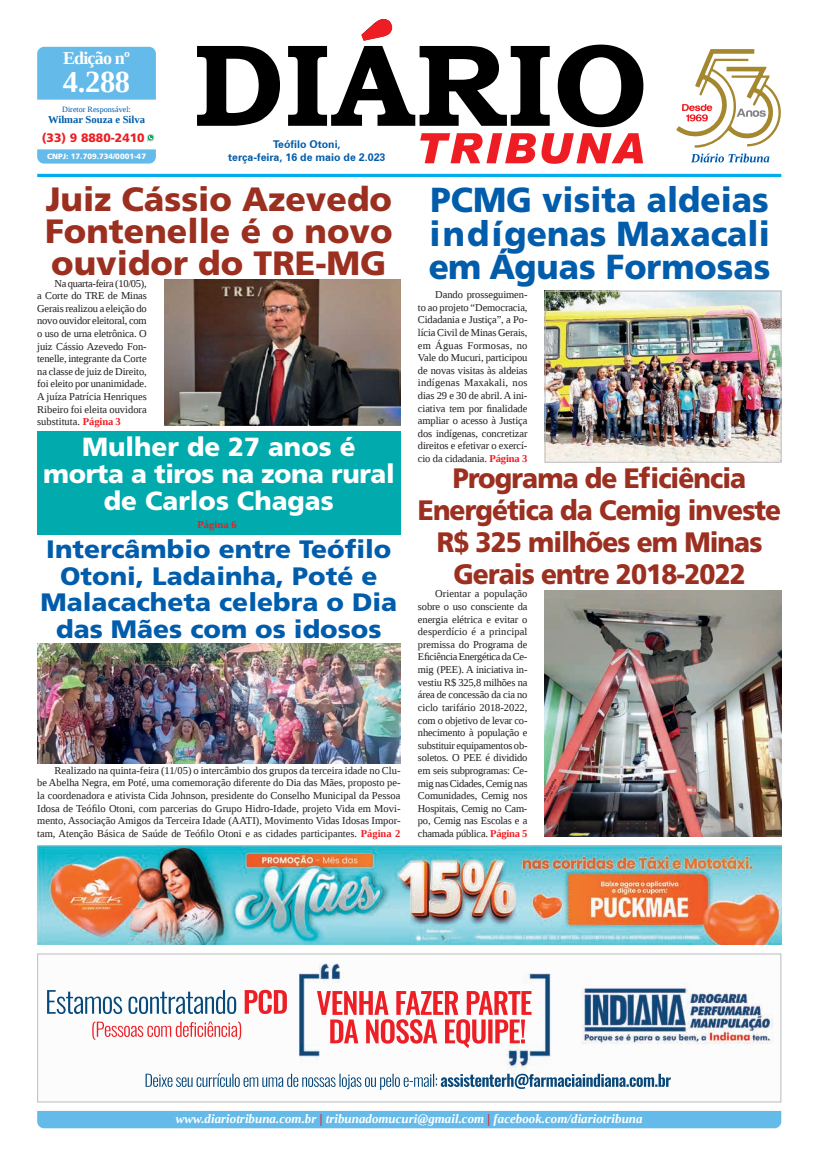
<style>
.page{position:relative;width:821px;height:1166px;background:#fff}
.page>*{position:absolute;margin:0;border:0;box-sizing:border-box;transform-origin:0 0}
.t1{font:900 34.74px/33.4px "Frutiger LT Std";color:#015dab;text-align:justify;scale:.96 1}
.t2{font:900 33.69px/31.9px "Frutiger LT Std";color:#9b2f20;text-align:justify}
.t3{font:700 30.45px "Liberation Serif";color:#fff}
.t4{font:900 28.09px/31.8px "Frutiger LT Std";letter-spacing:-.035em;color:#9b2f20;text-align:center;scale:.93 1}
.t5{font:900 26.25px/26.9px "Frutiger LT Std";color:#fff;text-align:center}
.t6{font:900 25.2px/26.4px "Frutiger LT Std";color:#015dab;text-align:center;scale:1.04 1}
.t7{font:700 18.03px "Liberation Serif";letter-spacing:-.045em;color:#fff}
.t8{font:italic 700 12.95px "Liberation Serif";color:#fff}
.t9{font:900 12.16px "Frutiger LT Std";color:#ee1d23}
.t10{font:700 10.67px/12.6px "Zurich BT";color:#015dab;text-align:center}
.t11{font:700 10.59px "Liberation Serif";color:#015dab}
.t12{font:700 10.59px "Liberation Serif";letter-spacing:.005em;color:#ee1d23}
.t13{font:10.5px/12.6px "Liberation Serif";letter-spacing:-.01em;color:#231f20;text-align:justify}
.t14{font:8.14px "Liberation Serif";color:#015dab}
.t15{font:900 7.7px "Frutiger LT Std";color:#fff}
.s1{font-weight:700;color:#ee1d23}
.s2{color:#ee1d23}
</style>
<div class="page">
<div style="left:37px;top:1111px;width:744px;height:17px;background:#64bae9"></div>
<hr style="left:37px;top:174px;width:744px;height:3px;background:#00aeef">
<svg style="left:197px;top:26px;width:446px;height:101px"></svg>
<svg style="left:361px;top:19px;width:31px;height:22px"></svg>
<svg style="left:420px;top:133px;width:223px;height:31px"></svg>
<svg style="left:691px;top:154px;width:78px;height:8px"></svg>
<svg style="left:676px;top:49px;width:105px;height:99px"></svg>
<div style="left:37px;top:47px;width:119px;height:53px;background:#64bae9"></div>
<svg style="left:37px;top:149px;width:119px;height:15px;background:#6ebeea"></svg>
<svg style="left:147px;top:134px;width:7px;height:8px"></svg>
<img style="left:47px;top:963px;width:727px;height:127px">
<div style="left:37px;top:953px;width:744px;height:149px;border:1px solid #bcbdc0"></div>
<img style="left:37px;top:845px;width:744px;height:99px">
<div style="left:37px;top:431px;width:364px;height:104px;background:#00aaad"></div>
<img style="left:547px;top:293px;width:232px;height:167px">
<div style="left:545px;top:291px;width:236px;height:171px;border:1px solid #bcbdc0"></div>
<img style="left:37px;top:643px;width:364px;height:120px">
<img style="left:164px;top:279px;width:237px;height:146px">
<img style="left:545px;top:590px;width:236px;height:247px">
<h3 class="t7" style="left:63px;top:45px;width:68px">Edição nº</h3>
<h3 class="t3" style="left:63px;top:61px;width:69px">4.288</h3>
<p class="t14" style="left:62px;top:104px;width:70px">Diretor Responsável:</p>
<p class="t11" style="left:48px;top:112px;width:99px">Wilmar Souza e Silva</p>
<p class="t9" style="left:42px;top:130px;width:104px">(33) 9 8880-2410</p>
<p class="t15" style="left:47px;top:151px;width:100px">CNPJ: 17.709.734/0001-47</p>
<p class="t10" style="left:228px;top:138px;width:159px">Teófilo Otoni,<br>terça-feira, 16 de maio de 2.023</p>
<h2 class="t2" style="left:45px;top:183px;width:349px">Juiz Cássio Azevedo Fontenelle é o novo ouvidor do TRE-MG</h2>
<p class="t13" style="left:37px;top:277px;width:111px;text-indent:17px">Na quarta-feira (10/05), a Corte do TRE de Minas Gerais realizou a eleição do novo ouvidor eleitoral, com o uso de urna eletrônica. O juiz Cássio Azevedo Fon&shy;tenelle, integrante da Corte na classe de juiz de Direito, foi eleito por unanimidade.<br>A juíza Patrícia Henriques Ribeiro foi eleita ouvidora substituta. <span class="s1">Página 3</span></p>
<h3 class="t5" style="left:43px;top:433px;width:353px">Mulher de 27 anos é morta a tiros na zona rural de Carlos Chagas</h3>
<p class="t12" style="left:197px;top:517px;width:41px">Página 6</p>
<h3 class="t6" style="left:41px;top:536px;width:344px">Intercâmbio entre Teófilo<br>Otoni, Ladainha, Poté e<br>Malacacheta celebra o Dia das Mães com os idosos</h3>
<p class="t13" style="left:37px;top:764px;width:365px;text-indent:17px">Realizado na quinta-feira (11/05) o intercâmbio dos grupos da terceira idade no Clu&shy;be Abelha Negra, em Poté, uma comemoração diferente do Dia das Mães, proposto pe&shy;la coordenadora e ativista Cida Johnson, presidente do Conselho Municipal da Pessoa Idosa de Teófilo Otoni, com parcerias do Grupo Hidro-Idade, projeto Vida em Movi&shy;mento, Associação Amigos da Terceira Idade (AATI), Movimento Vidas Idosas Impor&shy;tam, Atenção Básica de Saúde de Teófilo Otoni e as cidades participantes. <span class="s1">Página 2</span></p>
<h1 class="t1" style="left:429px;top:183px;width:357px">PCMG visita aldeias indígenas Maxacali em Águas Formosas</h1>
<p class="t13" style="left:418px;top:288px;width:111px;text-indent:17px">Dando prosseguimen&shy;to ao projeto “Democracia, Cidadania e Justiça”, a Po&shy;lícia Civil de Minas Gerais, em Águas Formosas, no Vale do Mucuri, participou de novas visitas às aldeias indígenas Maxakali, nos dias 29 e 30 de abril. A ini&shy;ciativa tem por finalidade ampliar o acesso à Justiça dos indígenas, concretizar direitos e efetivar o exercí&shy;cio da cidadania. <span class="s1">Página 3</span></p>
<h3 class="t4" style="left:418px;top:462px;width:392px">Programa de Eficiência<br>Energética da Cemig investe<br>R$ 325 milhões em Minas<br>Gerais entre 2018-2022</h3>
<p class="t13" style="left:418px;top:587px;width:111px;text-indent:17px">Orientar a população sobre o uso consciente da energia elétrica e evitar o desperdício é a principal premissa do Programa de Eficiência Energética da Ce&shy;mig (PEE). A iniciativa in&shy;vestiu R$ 325,8 milhões na área de concessão da cia no ciclo tarifário 2018-2022, com o objetivo de levar co&shy;nhecimento à população e substituir equipamentos ob&shy;soletos. O PEE é dividido em seis subprogramas: Ce&shy;mig nas Cidades, Cemig nas Comunidades, Cemig nos Hospitais, Cemig no Cam&shy;po, Cemig nas Escolas e a chamada pública. <span class="s1">Página 5</span></p>
<p class="t8" style="left:176px;top:1110px;width:468px">www.diariotribuna.com.br <span class="s2">|</span> tribunadomucuri@gmail.com <span class="s2">|</span> facebook.com/diariotribuna</p>
</div>
